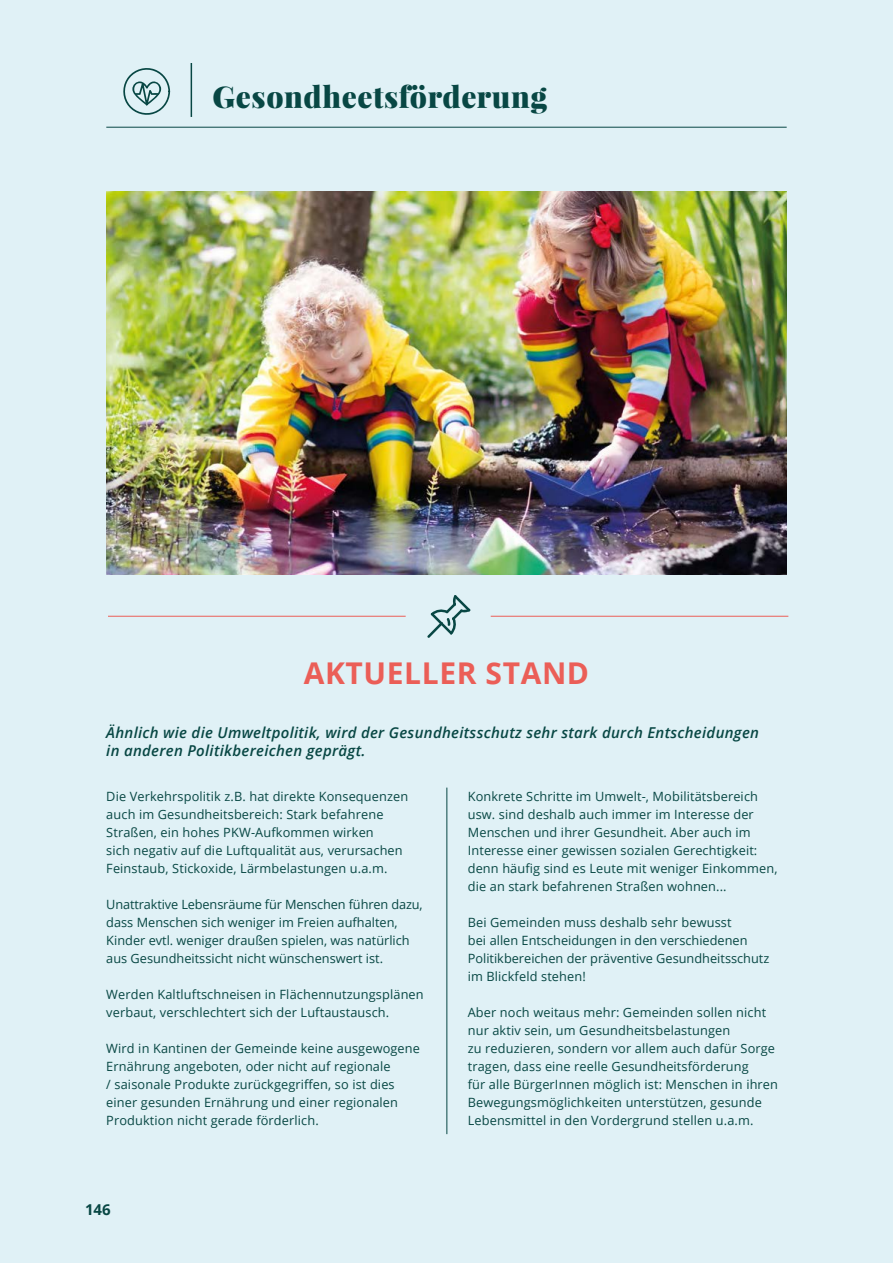
<style>
.page{position:relative;width:893px;height:1263px;background:#e0f1f6}
.page>*{position:absolute;margin:0;border:0;box-sizing:border-box;transform-origin:0 0}
.t1{font:900 30px "Playfair Display";letter-spacing:.02em;color:#084744}
.t2{font:700 30px "Open Sans";letter-spacing:.02em;color:#eb5e57}
.t3{font:italic 600 15px/18px "Open Sans";letter-spacing:.02em;color:#084744}
.t4{font:700 15px "Open Sans";color:#084744}
.t5{font:12.75px/18px "Open Sans";letter-spacing:.01em;color:#084744}
</style>
<div class="page">
<hr style="left:106px;top:127px;width:681px;height:1px;background:#084744">
<hr style="left:108px;top:616px;width:298px;height:1px;background:#eb5e57">
<hr style="left:491px;top:616px;width:297px;height:1px;background:#eb5e57">
<svg style="left:427px;top:595px;width:44px;height:43px"></svg>
<img style="left:106px;top:191px;width:681px;height:383px">
<hr style="left:446px;top:788px;width:1px;height:346px;background:#084744">
<hr style="left:191px;top:63px;width:1px;height:54px;background:#084744">
<svg style="left:123px;top:68px;width:47px;height:47px"></svg>
<h1 class="t1" style="left:213px;top:77px;width:336px">Gesondheetsförderung</h1>
<h1 class="t2" style="left:304px;top:652px;width:80px">AKtUELLER</h1>
<h1 class="t2" style="left:486px;top:652px;width:59px">StAND</h1>
<p class="t3" style="left:106px;top:723px;width:654px">Ähnlich wie die Umweltpolitik, wird der Gesundheitsschutz sehr stark durch Entscheidungen in anderen Politikbereichen geprägt.</p>
<p class="t5" style="left:468px;top:787px;width:311px">Konkrete Schritte im Umwelt-, Mobilitätsbereich usw. sind deshalb auch immer im Interesse der Menschen und ihrer Gesundheit. Aber auch im Interesse einer gewissen sozialen Gerechtigkeit: denn häufig sind es Leute mit weniger Einkommen, die an stark befahrenen Straßen wohnen...</p>
<p class="t5" style="left:468px;top:913px;width:303px">Bei Gemeinden muss deshalb sehr bewusst<br>bei allen Entscheidungen in den verschiedenen Politikbereichen der präventive Gesundheitsschutz im Blickfeld stehen!</p>
<p class="t5" style="left:468px;top:1003px;width:312px">Aber noch weitaus mehr: Gemeinden sollen nicht nur aktiv sein, um Gesundheitsbelastungen<br>zu reduzieren, sondern vor allem auch dafür Sorge tragen, dass eine reelle Gesundheitsförderung<br>für alle BürgerInnen möglich ist: Menschen in ihren Bewegungsmöglichkeiten unterstützen, gesunde Lebensmittel in den Vordergrund stellen u.a.m.</p>
<p class="t5" style="left:106px;top:787px;width:303px">Die Verkehrspolitik z.B. hat direkte Konsequenzen auch im Gesundheitsbereich: Stark befahrene Straßen, ein hohes PKW-Aufkommen wirken<br>sich negativ auf die Luftqualität aus, verursachen Feinstaub, Stickoxide, Lärmbelastungen u.a.m.</p>
<p class="t5" style="left:106px;top:895px;width:318px">Unattraktive Lebensräume für Menschen führen dazu, dass Menschen sich weniger im Freien aufhalten, Kinder evtl. weniger draußen spielen, was natürlich aus Gesundheitssicht nicht wünschenswert ist.</p>
<p class="t5" style="left:106px;top:985px;width:319px">Werden Kaltluftschneisen in Flächennutzungsplänen verbaut, verschlechtert sich der Luftaustausch.</p>
<p class="t5" style="left:106px;top:1039px;width:315px">Wird in Kantinen der Gemeinde keine ausgewogene Ernährung angeboten, oder nicht auf regionale<br>/ saisonale Produkte zurückgegriffen, so ist dies einer gesunden Ernährung und einer regionalen Produktion nicht gerade förderlich.</p>
<p class="t4" style="left:85px;top:1199px;width:27px">146</p>
</div>
